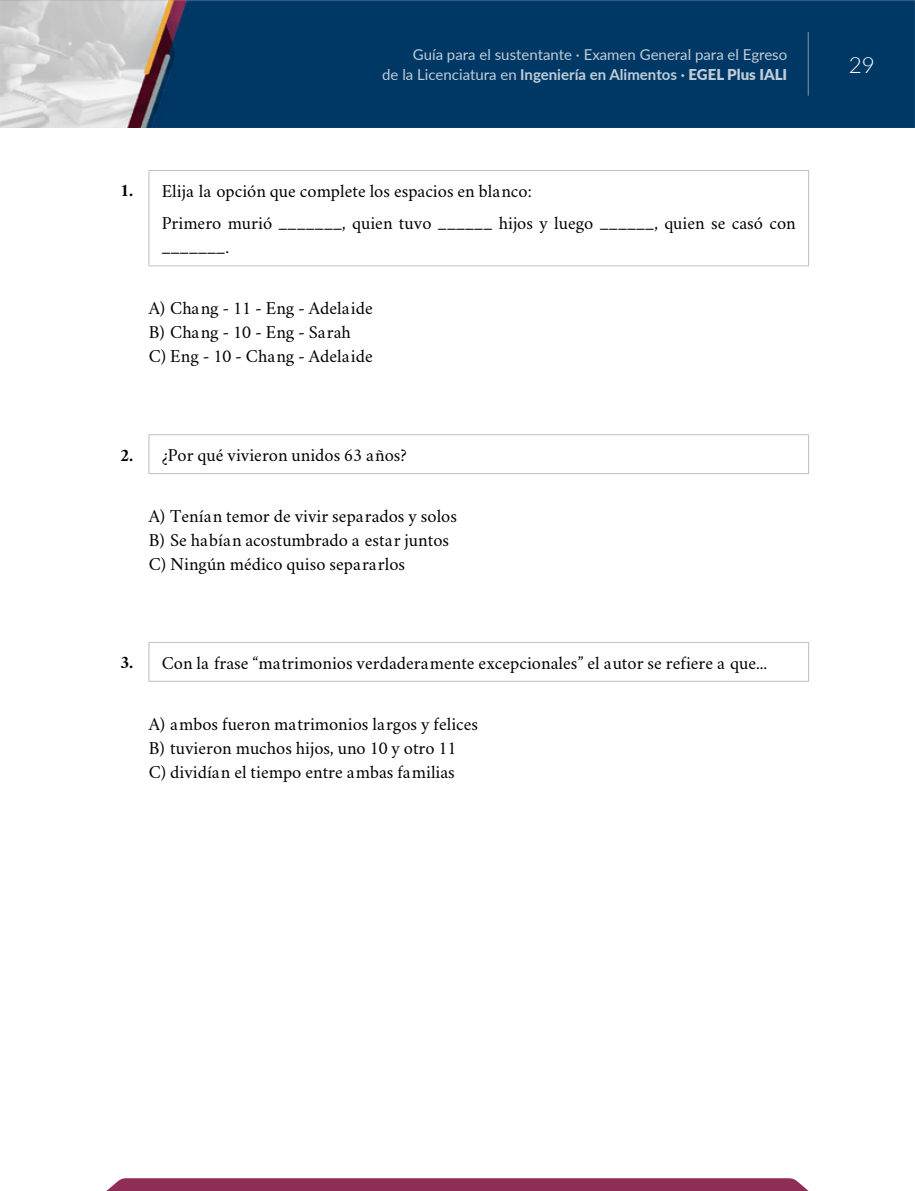
<style>
.page{position:relative;width:915px;height:1191px;background:#fff}
.page>*{position:absolute;margin:0;border:0;box-sizing:border-box;transform-origin:0 0}
.t1{font:300 22.5px "Lato";color:#fff}
.t2{font:18px/24px "Crimson";color:#000}
.t3{font:15px/19.5px "Lato";color:#fff;text-align:right}
.s1{font-weight:700}
.s2{font-weight:900}
</style>
<div class="page">
<img style="left:0;top:0;width:914px;height:128px">
<svg style="left:106px;top:1178px;width:702px;height:13px;background:#94355c"></svg>
<hr style="left:807px;top:32px;width:1px;height:63px;background:#fff">
<hr style="left:148px;top:170px;width:660px;height:1px;background:#bfbfbf">
<hr style="left:148px;top:171px;width:1px;height:94px;background:#bfbfbf">
<hr style="left:807px;top:171px;width:1px;height:94px;background:#bfbfbf">
<hr style="left:148px;top:265px;width:660px;height:1px;background:#bfbfbf">
<hr style="left:148px;top:434px;width:660px;height:1px;background:#bfbfbf">
<hr style="left:148px;top:435px;width:1px;height:38px;background:#bfbfbf">
<hr style="left:807px;top:435px;width:1px;height:38px;background:#bfbfbf">
<hr style="left:148px;top:473px;width:660px;height:1px;background:#bfbfbf">
<hr style="left:148px;top:642px;width:660px;height:1px;background:#bfbfbf">
<hr style="left:148px;top:643px;width:1px;height:38px;background:#bfbfbf">
<hr style="left:807px;top:643px;width:1px;height:38px;background:#bfbfbf">
<hr style="left:148px;top:681px;width:660px;height:1px;background:#bfbfbf">
<p class="t3" style="left:382px;top:44px;width:406px">Guía para el sustentante · Examen General para el Egreso<br>de la Licenciatura en <span class="s1">Ingeniería en Alimentos ·</span> <span class="s2">EGEL Plus IALI</span></p>
<p class="t1" style="left:848px;top:49px;width:28px">29</p>
<p class="t2" style="left:162px;top:173px;width:635px;line-height:32.4px;text-indent:-41px"><span class="s1">1.</span> Elija la opción que complete los espacios en blanco:<br>Primero murió _______, quien tuvo ______ hijos y luego ______, quien se casó con</p>
<p class="t2" style="left:162px;top:234px;width:69px">_______.</p>
<p class="t2" style="left:149px;top:295px;width:225px">A) Chang - 11 - Eng - Adelaide<br>B) Chang - 10 - Eng - Sarah<br>C) Eng - 10 - Chang - Adelaide</p>
<p class="t2" style="left:120px;top:442px;width:288px"><span class="s1">2.</span> ¿Por qué vivieron unidos 63 años?</p>
<p class="t2" style="left:149px;top:503px;width:309px">A) Tenían temor de vivir separados y solos<br>B) Se habían acostumbrado a estar juntos<br>C) Ningún médico quiso separarlos</p>
<p class="t2" style="left:120px;top:649px;width:648px"><span class="s1">3.</span> Con la frase “matrimonios verdaderamente excepcionales” el autor se refiere a que...</p>
<p class="t2" style="left:149px;top:710px;width:331px">A) ambos fueron matrimonios largos y felices<br>B) tuvieron muchos hijos, uno 10 y otro 11<br>C) dividían el tiempo entre ambas familias</p>
</div>
